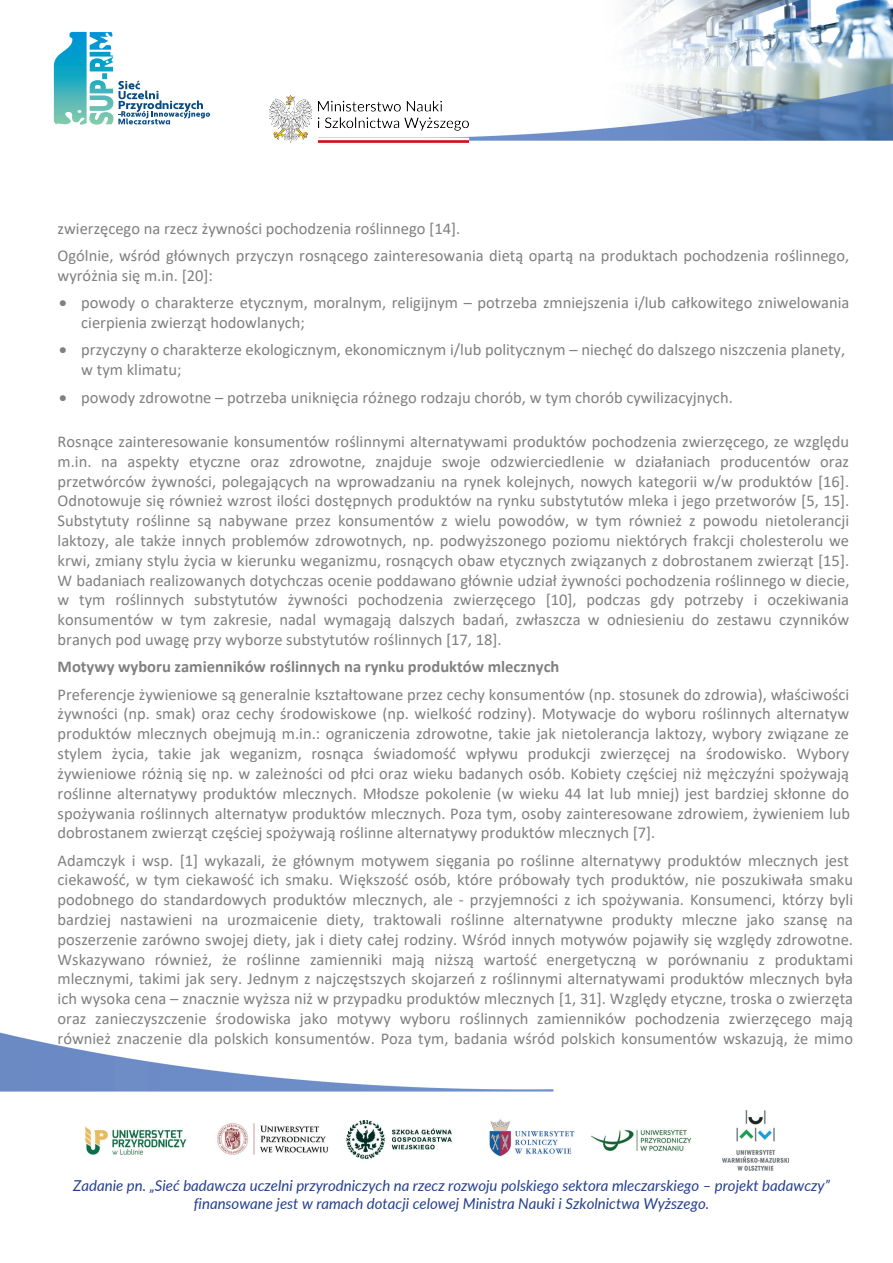
<style>
.page{position:relative;width:893px;height:1263px;background:#fff}
.page>*{position:absolute;margin:0;border:0;box-sizing:border-box;transform-origin:0 0}
.t1{font:16.5px/19.8px "Calibri";color:#808080}
.t2{font:700 16.5px "Calibri";color:#808080}
.t3{font:italic 15px/18px "Lato";color:#253f8e;text-align:center}
</style>
<div class="page">
<img style="left:0;top:0;width:892px;height:1171px">
<svg style="left:54px;top:32px;width:156px;height:93px"></svg>
<img style="left:85px;top:1110px;width:704px;height:60px">
<img style="left:259px;top:85px;width:220px;height:69px">
<p class="t1" style="left:58px;top:214px;width:793px;line-height:27.3px">zwierzęcego na rzecz żywności pochodzenia roślinnego [14].<br>Ogólnie, wśród głównych przyczyn rosnącego zainteresowania dietą opartą na produktach pochodzenia roślinnego,</p>
<p class="t1" style="left:58px;top:265px;width:157px">wyróżnia się m.in. [20]:</p>
<p class="t1" style="left:81px;top:293px;width:770px;text-indent:-22px">• powody o charakterze etycznym, moralnym, religijnym – potrzeba zmniejszenia i/lub całkowitego zniwelowania cierpienia zwierząt hodowlanych;</p>
<p class="t1" style="left:81px;top:340px;width:765px;text-indent:-22px">• przyczyny o charakterze ekologicznym, ekonomicznym i/lub politycznym – niechęć do dalszego niszczenia planety, w tym klimatu;</p>
<p class="t1" style="left:59px;top:387px;width:675px">• powody zdrowotne – potrzeba uniknięcia różnego rodzaju chorób, w tym chorób cywilizacyjnych.</p>
<p class="t1" style="left:58px;top:431px;width:793px;text-align:justify">Rosnące zainteresowanie konsumentów roślinnymi alternatywami produktów pochodzenia zwierzęcego, ze względu m.in. na aspekty etyczne oraz zdrowotne, znajduje swoje odzwierciedlenie w działaniach producentów oraz przetwórców żywności, polegających na wprowadzaniu na rynek kolejnych, nowych kategorii w/w produktów [16].<br>Odnotowuje się również wzrost ilości dostępnych produktów na rynku substytutów mleka i jego przetworów [5, 15].<br>Substytuty roślinne są nabywane przez konsumentów z wielu powodów, w tym również z powodu nietolerancji laktozy, ale także innych problemów zdrowotnych, np. podwyższonego poziomu niektórych frakcji cholesterolu we krwi, zmiany stylu życia w kierunku weganizmu, rosnących obaw etycznych związanych z dobrostanem zwierząt [15].<br>W badaniach realizowanych dotychczas ocenie poddawano głównie udział żywności pochodzenia roślinnego w diecie, w tym roślinnych substytutów żywności pochodzenia zwierzęcego [10], podczas gdy potrzeby i oczekiwania konsumentów w tym zakresie, nadal wymagają dalszych badań, zwłaszcza w odniesieniu do zestawu czynników branych pod uwagę przy wyborze substytutów roślinnych [17, 18].</p>
<p class="t2" style="left:58px;top:655px;width:503px">Motywy wyboru zamienników roślinnych na rynku produktów mlecznych</p>
<p class="t1" style="left:58px;top:684px;width:794px;text-align:justify">Preferencje żywieniowe są generalnie kształtowane przez cechy konsumentów (np. stosunek do zdrowia), właściwości żywności (np. smak) oraz cechy środowiskowe (np. wielkość rodziny). Motywacje do wyboru roślinnych alternatyw produktów mlecznych obejmują m.in.: ograniczenia zdrowotne, takie jak nietolerancja laktozy, wybory związane ze stylem życia, takie jak weganizm, rosnąca świadomość wpływu produkcji zwierzęcej na środowisko. Wybory żywieniowe różnią się np. w zależności od płci oraz wieku badanych osób. Kobiety częściej niż mężczyźni spożywają roślinne alternatywy produktów mlecznych. Młodsze pokolenie (w wieku 44 lat lub mniej) jest bardziej skłonne do spożywania roślinnych alternatyw produktów mlecznych. Poza tym, osoby zainteresowane zdrowiem, żywieniem lub dobrostanem zwierząt częściej spożywają roślinne alternatywy produktów mlecznych [7].</p>
<p class="t1" style="left:58px;top:850px;width:797px">Adamczyk i wsp. [1] wykazali, że głównym motywem sięgania po roślinne alternatywy produktów mlecznych jest ciekawość, w tym ciekawość ich smaku. Większość osób, które próbowały tych produktów, nie poszukiwała smaku podobnego do standardowych produktów mlecznych, ale - przyjemności z ich spożywania. Konsumenci, którzy byli bardziej nastawieni na urozmaicenie diety, traktowali roślinne alternatywne produkty mleczne jako szansę na poszerzenie zarówno swojej diety, jak i diety całej rodziny. Wśród innych motywów pojawiły się względy zdrowotne.<br>Wskazywano również, że roślinne zamienniki mają niższą wartość energetyczną w porównaniu z produktami mlecznymi, takimi jak sery. Jednym z najczęstszych skojarzeń z roślinnymi alternatywami produktów mlecznych była ich wysoka cena – znacznie wyższa niż w przypadku produktów mlecznych [1, 31]. Względy etyczne, troska o zwierzęta oraz zanieczyszczenie środowiska jako motywy wyboru roślinnych zamienników pochodzenia zwierzęcego mają również znaczenie dla polskich konsumentów. Poza tym, badania wśród polskich konsumentów wskazują, że mimo</p>
<p class="t3" style="left:73px;top:1176px;width:758px">Zadanie pn. „Sieć badawcza uczelni przyrodniczych na rzecz rozwoju polskiego sektora mleczarskiego – projekt badawczy” finansowane jest w ramach dotacji celowej Ministra Nauki i Szkolnictwa Wyższego.</p>
</div>
